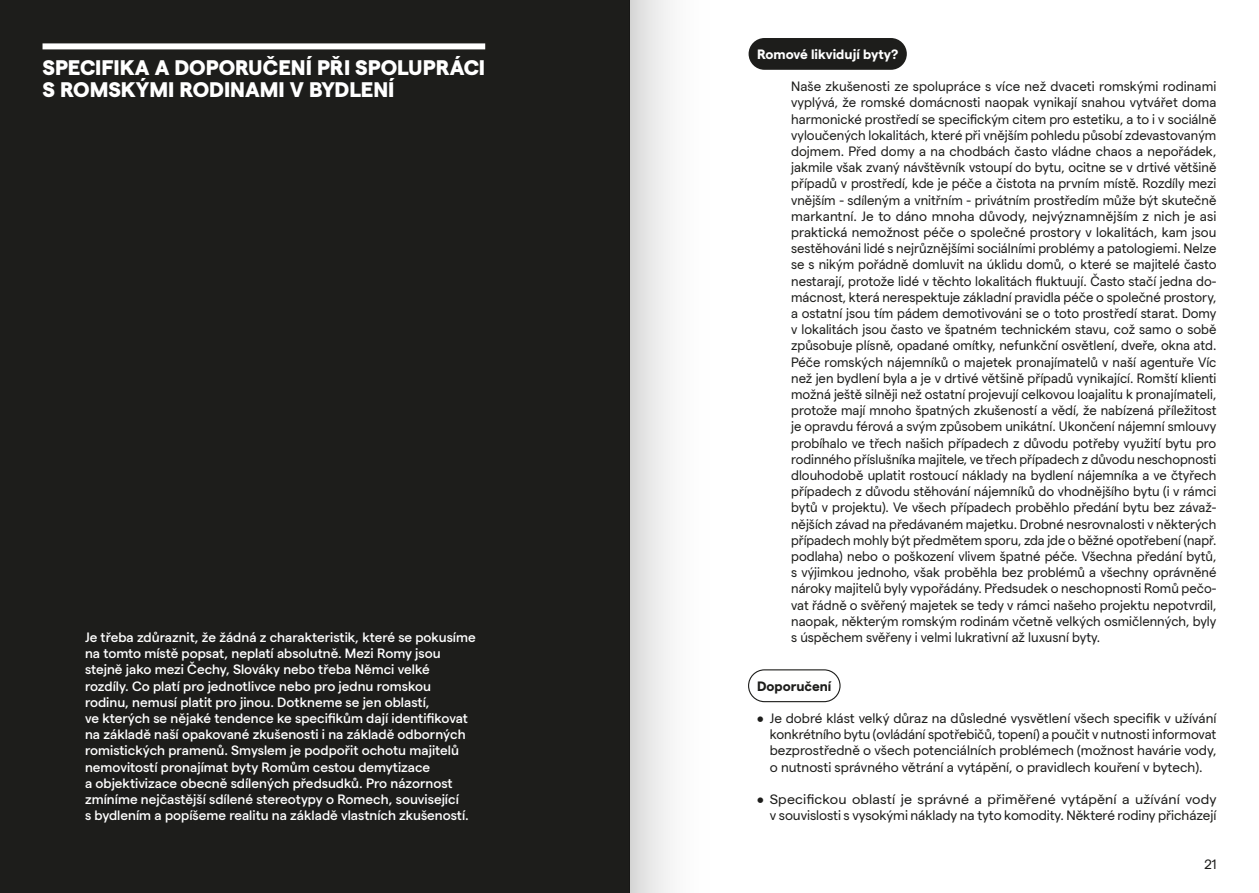
<style>
.page{position:relative;width:1259px;height:893px;background:#fff}
.page>*{position:absolute;margin:0;border:0;box-sizing:border-box;transform-origin:0 0}
.t1{font:800 21px/22.5px "Matter";color:#fff}
.t2{font:13.5px/16.2px "Matter";color:#1d1d1b;text-align:justify}
.t3{font:500 13.5px/16.2px "Matter";color:#fff}
.t4{font:700 13.5px "Matter";color:#fff}
.t5{font:700 13.5px "Matter";color:#1d1d1b}
</style>
<div class="page">
<div style="left:0;top:0;width:629px;height:893px;background:#1d1d1b"></div>
<div style="left:43px;top:43px;width:442px;height:6px;background:#fff"></div>
<div style="left:748px;top:38px;width:159px;height:32px;background:#1d1d1b;border-radius:16px"></div>
<div style="left:748px;top:669px;width:92px;height:33px;border:1px solid #1d1d1b;border-radius:16px"></div>
<div style="left:629px;top:0;width:85px;height:893px;background:linear-gradient(to right,#ddd,#fff)"></div>
<h1 class="t1" style="left:43px;top:54px;width:444px">SPECIFIKA A DOPORUČENÍ PŘI SPOLUPRÁCI<br>S ROMSKÝMI RODINAMI V BYDLENÍ</h1>
<p class="t3" style="left:85px;top:628px;width:392px">Je třeba zdůraznit, že žádná z charakteristik, které se pokusíme na tomto místě popsat, neplatí absolutně. Mezi Romy jsou stejně jako mezi Čechy, Slováky nebo třeba Němci velké rozdíly. Co platí pro jednotlivce nebo pro jednu romskou rodinu, nemusí platit pro jinou. Dotkneme se jen oblastí,<br>ve kterých se nějaké tendence ke specifikům dají identifikovat na základě naší opakované zkušenosti i na základě odborných romistických pramenů. Smyslem je podpořit ochotu majitelů nemovitostí pronajímat byty Romům cestou demytizace<br>a objektivizace obecně sdílených předsudků. Pro názornost zmíníme nejčastější sdílené stereotypy o Romech, související<br>s bydlením a popíšeme realitu na základě vlastních zkušeností.</p>
<p class="t4" style="left:757px;top:44px;width:143px">Romové likvidují byty?</p>
<p class="t2" style="left:791px;top:77px;width:427px">Naše zkušenosti ze spolupráce s více než dvaceti romskými rodinami vyplývá, že romské domácnosti naopak vynikají snahou vytvářet doma harmonické prostředí se specifickým citem pro estetiku, a to i v sociálně vyloučených lokalitách, které při vnějším pohledu působí zdevastovaným dojmem. Před domy a na chodbách často vládne chaos a nepořádek, jakmile však zvaný návštěvník vstoupí do bytu, ocitne se v drtivé většině případů v prostředí, kde je péče a čistota na prvním místě. Rozdíly mezi vnějším - sdíleným a vnitřním - privátním prostředím může být skutečně markantní. Je to dáno mnoha důvody, nejvýznamnějším z nich je asi praktická nemožnost péče o společné prostory v lokalitách, kam jsou sestěhováni lidé s nejrůznějšími sociálními problémy a patologiemi. Nelze se s nikým pořádně domluvit na úklidu domů, o které se majitelé často nestarají, protože lidé v těchto lokalitách fluktuují. Často stačí jedna do&shy;mácnost, která nerespektuje základní pravidla péče o společné prostory, a ostatní jsou tím pádem demotivováni se o toto prostředí starat. Domy v lokalitách jsou často ve špatném technickém stavu, což samo o sobě způsobuje plísně, opadané omítky, nefunkční osvětlení, dveře, okna atd.<br>Péče romských nájemníků o majetek pronajímatelů v naší agentuře Víc než jen bydlení byla a je v drtivé většině případů vynikající. Romští klienti možná ještě silněji než ostatní projevují celkovou loajalitu k pronajímateli, protože mají mnoho špatných zkušeností a vědí, že nabízená příležitost je opravdu férová a svým způsobem unikátní. Ukončení nájemní smlouvy probíhalo ve třech našich případech z důvodu potřeby využití bytu pro rodinného příslušníka majitele, ve třech případech z důvodu neschopnosti dlouhodobě uplatit rostoucí náklady na bydlení nájemníka a ve čtyřech případech z důvodu stěhování nájemníků do vhodnějšího bytu (i v rámci bytů v projektu). Ve všech případech proběhlo předání bytu bez závaž&shy;nějších závad na předávaném majetku. Drobné nesrovnalosti v některých případech mohly být předmětem sporu, zda jde o běžné opotřebení (např. podlaha) nebo o poškození vlivem špatné péče. Všechna předání bytů, s výjimkou jednoho, však proběhla bez problémů a všechny oprávněné nároky majitelů byly vypořádány. Předsudek o neschopnosti Romů pečo&shy;vat řádně o svěřený majetek se tedy v rámci našeho projektu nepotvrdil, naopak, některým romským rodinám včetně velkých osmičlenných, byly s úspěchem svěřeny i velmi lukrativní až luxusní byty.</p>
<p class="t5" style="left:757px;top:676px;width:76px">Doporučení</p>
<p class="t2" style="left:770px;top:709px;width:448px;text-indent:-13px">• Je dobré klást velký důraz na důsledné vysvětlení všech specifik v užívání konkrétního bytu (ovládání spotřebičů, topení) a poučit v nutnosti informovat bezprostředně o všech potenciálních problémech (možnost havárie vody, o nutnosti správného větrání a vytápění, o pravidlech kouření v bytech).</p>
<p class="t2" style="left:757px;top:790px;width:461px;text-align:right">• Specifickou oblastí je správné a přiměřené vytápění a užívání vody v souvislosti s vysokými náklady na tyto komodity. Některé rodiny přicházejí</p>
<p class="t2" style="left:1204px;top:855px;width:14px">21</p>
</div>
